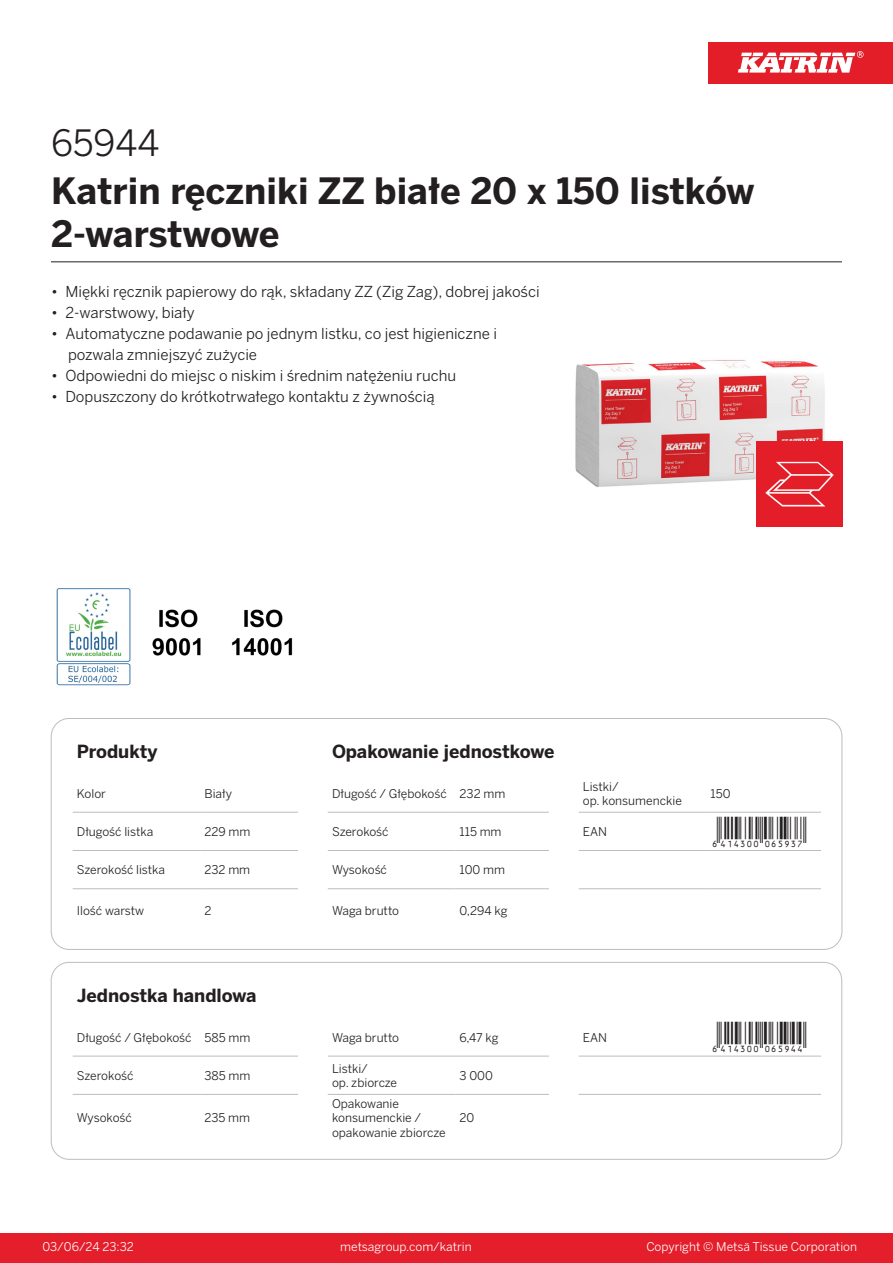
<style>
.page{position:relative;width:893px;height:1263px;background:#fff}
.page>*{position:absolute;margin:0;border:0;box-sizing:border-box;transform-origin:0 0}
.Product_Name{font:700 36px/43.2px "Benton Sans";color:#231f20}
.External_material_co{font:36px "Benton Sans";color:#231f20}
.T_EAN{font:30px "Viisas EAN Matala";color:#231f20}
.T_TableHeader{font:700 18px "Benton Sans";color:#231f20}
.MarketingBullets{font:15px/21px "Benton Sans";color:#231f20}
.T_TableBody{font:12px/14.4px "Benton Sans";color:#231f20}
.t1{font:12px "Benton Sans";color:#fff}
</style>
<div class="page">
<div style="left:0;top:1233px;width:893px;height:30px;background:#e41e2b"></div>
<div style="left:708px;top:43px;width:185px;height:41px;background:#e31e28"></div>
<svg style="left:738px;top:51px;width:126px;height:22px"></svg>
<hr style="left:73px;top:812px;width:127px;height:1px;background:#bcbdc0">
<hr style="left:200px;top:812px;width:98px;height:1px;background:#bcbdc0">
<hr style="left:328px;top:812px;width:127px;height:1px;background:#bcbdc0">
<hr style="left:455px;top:812px;width:94px;height:1px;background:#bcbdc0">
<hr style="left:579px;top:812px;width:127px;height:1px;background:#bcbdc0">
<hr style="left:706px;top:812px;width:115px;height:1px;background:#bcbdc0">
<hr style="left:73px;top:850px;width:127px;height:1px;background:#bcbdc0">
<hr style="left:200px;top:850px;width:98px;height:1px;background:#bcbdc0">
<hr style="left:328px;top:850px;width:127px;height:1px;background:#bcbdc0">
<hr style="left:455px;top:850px;width:94px;height:1px;background:#bcbdc0">
<hr style="left:579px;top:850px;width:127px;height:1px;background:#bcbdc0">
<hr style="left:706px;top:850px;width:115px;height:1px;background:#bcbdc0">
<hr style="left:73px;top:888px;width:127px;height:1px;background:#bcbdc0">
<hr style="left:200px;top:888px;width:98px;height:1px;background:#bcbdc0">
<hr style="left:328px;top:888px;width:127px;height:1px;background:#bcbdc0">
<hr style="left:455px;top:888px;width:94px;height:1px;background:#bcbdc0">
<hr style="left:579px;top:888px;width:127px;height:1px;background:#bcbdc0">
<hr style="left:706px;top:888px;width:115px;height:1px;background:#bcbdc0">
<div style="left:51px;top:718px;width:791px;height:231px;border:1px solid #bcbdc0;border-radius:18px"></div>
<hr style="left:73px;top:1056px;width:127px;height:1px;background:#bcbdc0">
<hr style="left:200px;top:1056px;width:98px;height:1px;background:#bcbdc0">
<hr style="left:328px;top:1056px;width:127px;height:1px;background:#bcbdc0">
<hr style="left:455px;top:1056px;width:94px;height:1px;background:#bcbdc0">
<hr style="left:579px;top:1056px;width:127px;height:1px;background:#bcbdc0">
<hr style="left:706px;top:1056px;width:115px;height:1px;background:#bcbdc0">
<hr style="left:73px;top:1094px;width:127px;height:1px;background:#bcbdc0">
<hr style="left:200px;top:1094px;width:98px;height:1px;background:#bcbdc0">
<hr style="left:328px;top:1094px;width:127px;height:1px;background:#bcbdc0">
<hr style="left:455px;top:1094px;width:94px;height:1px;background:#bcbdc0">
<hr style="left:579px;top:1094px;width:127px;height:1px;background:#bcbdc0">
<hr style="left:706px;top:1094px;width:115px;height:1px;background:#bcbdc0">
<div style="left:51px;top:962px;width:791px;height:197px;border:1px solid #bcbdc0;border-radius:18px"></div>
<img style="left:575px;top:360px;width:263px;height:167px">
<img style="left:56px;top:588px;width:75px;height:98px">
<img style="left:152px;top:609px;width:49px;height:47px">
<img style="left:232px;top:609px;width:61px;height:47px">
<img style="left:757px;top:442px;width:85px;height:85px">
<hr style="left:51px;top:261px;width:791px;height:1px;background:#231f20">
<p class="External_material_co" style="left:51px;top:121px;width:110px">65944</p>
<p class="Product_Name" style="left:51px;top:170px;width:705px">Katrin ręczniki ZZ białe 20 x 150 listków<br>2-warstwowe</p>
<p class="MarketingBullets" style="left:51px;top:281px;width:490px">• Miękki ręcznik papierowy do rąk, składany ZZ (Zig Zag), dobrej jakości</p>
<p class="MarketingBullets" style="left:51px;top:302px;width:145px">• 2-warstwowy, biały</p>
<p class="MarketingBullets" style="left:68px;top:323px;width:430px;text-indent:-17px">• Automatyczne podawanie po jednym listku, co jest higieniczne i pozwala zmniejszyć zużycie</p>
<p class="MarketingBullets" style="left:51px;top:365px;width:407px">• Odpowiedni do miejsc o niskim i średnim natężeniu ruchu</p>
<p class="MarketingBullets" style="left:51px;top:386px;width:385px">• Dopuszczony do krótkotrwałego kontaktu z żywnością</p>
<p class="T_TableHeader" style="left:77px;top:740px;width:82px">Produkty</p>
<p class="T_TableHeader" style="left:332px;top:740px;width:224px">Opakowanie jednostkowe</p>
<p class="T_TableBody" style="left:77px;top:786px;width:31px">Kolor</p>
<p class="T_TableBody" style="left:204px;top:786px;width:29px">Biały</p>
<p class="T_TableBody" style="left:332px;top:786px;width:116px">Długość / Głębokość</p>
<p class="T_TableBody" style="left:460px;top:786px;width:47px">232 mm</p>
<p class="T_TableBody" style="left:583px;top:779px;width:37px">Listki/</p>
<p class="T_TableBody" style="left:583px;top:793px;width:100px">op. konsumenckie</p>
<p class="T_TableBody" style="left:710px;top:786px;width:22px">150</p>
<p class="T_TableBody" style="left:77px;top:824px;width:78px">Długość listka</p>
<p class="T_TableBody" style="left:204px;top:824px;width:48px">229 mm</p>
<p class="T_TableBody" style="left:332px;top:824px;width:58px">Szerokość</p>
<p class="T_TableBody" style="left:460px;top:824px;width:43px">115 mm</p>
<p class="T_TableBody" style="left:583px;top:824px;width:26px">EAN</p>
<p class="T_EAN" style="left:710px;top:816px;width:97px">*6414300065937*</p>
<p class="T_TableBody" style="left:77px;top:863px;width:90px">Szerokość listka</p>
<p class="T_TableBody" style="left:204px;top:863px;width:47px">232 mm</p>
<p class="T_TableBody" style="left:332px;top:863px;width:56px">Wysokość</p>
<p class="T_TableBody" style="left:460px;top:863px;width:47px">100 mm</p>
<p class="T_TableBody" style="left:77px;top:903px;width:69px">Ilość warstw</p>
<p class="T_TableBody" style="left:204px;top:903px;width:9px">2</p>
<p class="T_TableBody" style="left:332px;top:903px;width:69px">Waga brutto</p>
<p class="T_TableBody" style="left:460px;top:903px;width:50px">0,294 kg</p>
<p class="T_TableHeader" style="left:77px;top:984px;width:181px">Jednostka handlowa</p>
<p class="T_TableBody" style="left:77px;top:1030px;width:116px">Długość / Głębokość</p>
<p class="T_TableBody" style="left:204px;top:1030px;width:47px">585 mm</p>
<p class="T_TableBody" style="left:332px;top:1030px;width:69px">Waga brutto</p>
<p class="T_TableBody" style="left:460px;top:1030px;width:40px">6,47 kg</p>
<p class="T_TableBody" style="left:583px;top:1030px;width:26px">EAN</p>
<p class="T_EAN" style="left:710px;top:1021px;width:97px">*6414300065944*</p>
<p class="T_TableBody" style="left:77px;top:1068px;width:58px">Szerokość</p>
<p class="T_TableBody" style="left:204px;top:1068px;width:47px">385 mm</p>
<p class="T_TableBody" style="left:332px;top:1061px;width:37px">Listki/</p>
<p class="T_TableBody" style="left:332px;top:1075px;width:67px">op. zbiorcze</p>
<p class="T_TableBody" style="left:460px;top:1068px;width:35px">3 000</p>
<p class="T_TableBody" style="left:77px;top:1111px;width:56px">Wysokość</p>
<p class="T_TableBody" style="left:204px;top:1111px;width:47px">235 mm</p>
<p class="T_TableBody" style="left:332px;top:1096px;width:115px">Opakowanie konsumenckie / opakowanie zbiorcze</p>
<p class="T_TableBody" style="left:460px;top:1111px;width:16px">20</p>
<p class="t1" style="left:43px;top:1239px;width:93px">03/06/24 23:32</p>
<p class="t1" style="left:340px;top:1239px;width:133px">metsagroup.com/katrin</p>
<p class="t1" style="left:646px;top:1239px;width:212px">Copyright © Metsä Tissue Corporation</p>
</div>
